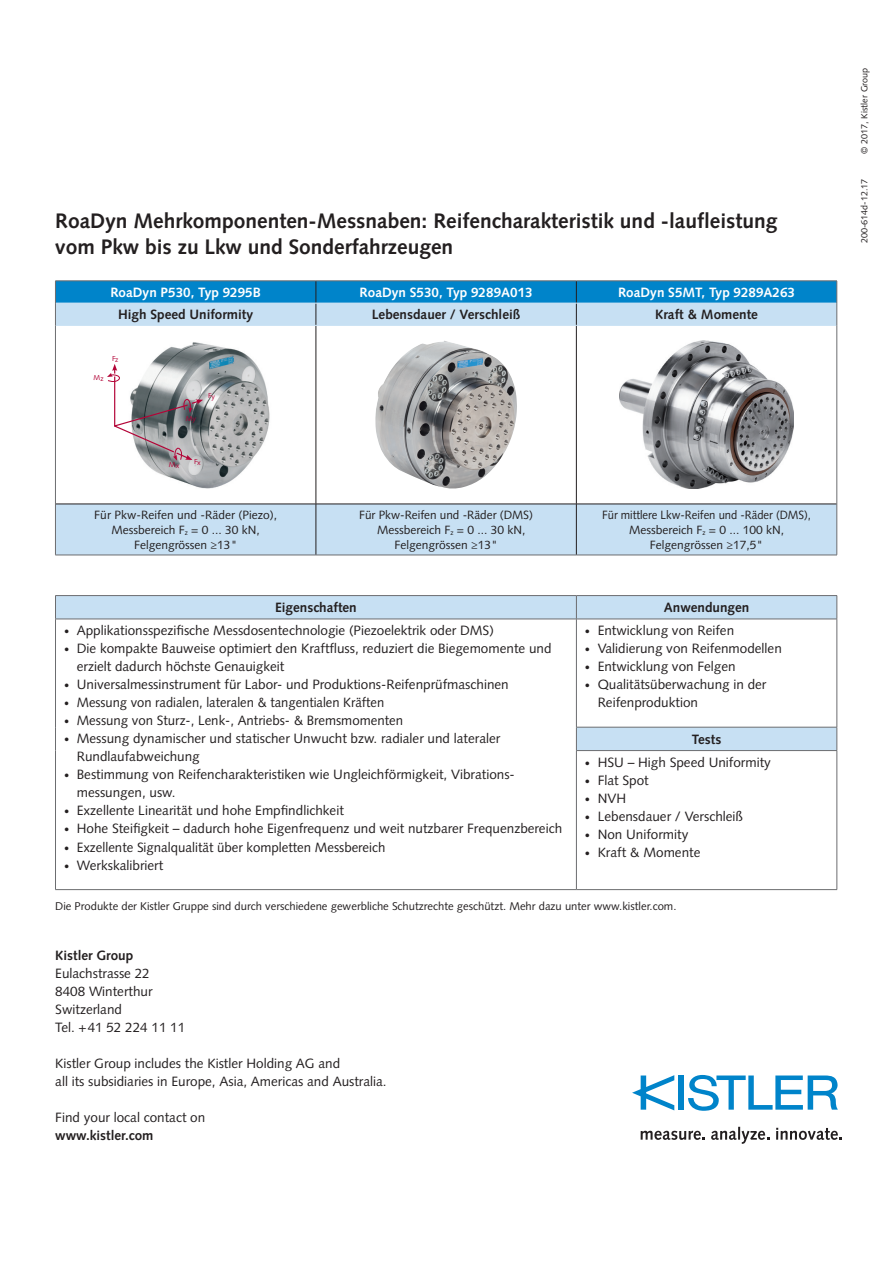
<style>
.page{position:relative;width:893px;height:1263px;background:#fff}
.page>*{position:absolute;margin:0;border:0;box-sizing:border-box;transform-origin:0 0}
.t1{font:700 21px/25.5px "Syntax LT Std";color:#231f20}
.t2{font:13.5px/18px "Syntax LT Std";color:#231f20}
.t3{font:700 13.5px "Syntax LT Std";color:#231f20}
.t4{font:700 13.5px "Syntax LT Std";color:#fff}
.t5{font:13.5px "Syntax LT Std";color:#231f20;scale:.96 1}
.t6{font:12px/15px "Syntax LT Std";color:#231f20;text-align:center}
.t7{font:12px/15px "Syntax LT Std";color:#231f20;text-align:center;scale:.94 1}
.t8{font:11.25px "Syntax LT Std";color:#231f20}
.t9{font:9px "Syntax LT Std";color:#231f20}
.t10{font:7.2px "Syntax LT Std";letter-spacing:-.025em;color:#b30437}
.s1{font-size:10.5px}
</style>
<div class="page">
<div style="left:678px;top:1075px;width:6px;height:35px;background:#0084ca"></div>
<svg style="left:688px;top:1075px;width:150px;height:36px"></svg>
<svg style="left:632px;top:1075px;width:42px;height:35px"></svg>
<svg style="left:641px;top:1131px;width:64px;height:9px"></svg>
<svg style="left:711px;top:1127px;width:58px;height:17px"></svg>
<svg style="left:776px;top:1128px;width:66px;height:12px"></svg>
<svg style="left:56px;top:596px;width:781px;height:154px"></svg>
<hr style="left:55px;top:619px;width:1px;height:108px;background:#6c6d70">
<svg style="left:55px;top:727px;width:1px;height:23px"></svg>
<hr style="left:55px;top:750px;width:1px;height:139px;background:#6c6d70">
<hr style="left:55px;top:889px;width:521px;height:1px;background:#6c6d70">
<hr style="left:55px;top:595px;width:521px;height:1px;background:#6c6d70">
<svg style="left:55px;top:596px;width:1px;height:23px"></svg>
<hr style="left:55px;top:619px;width:521px;height:1px;background:#6c6d70">
<hr style="left:576px;top:619px;width:261px;height:1px;background:#6c6d70">
<hr style="left:576px;top:595px;width:261px;height:1px;background:#6c6d70">
<svg style="left:576px;top:596px;width:1px;height:23px"></svg>
<svg style="left:837px;top:596px;width:1px;height:23px"></svg>
<hr style="left:576px;top:619px;width:1px;height:108px;background:#6c6d70">
<hr style="left:837px;top:619px;width:1px;height:108px;background:#6c6d70">
<hr style="left:576px;top:751px;width:1px;height:138px;background:#6c6d70">
<hr style="left:837px;top:751px;width:1px;height:138px;background:#6c6d70">
<hr style="left:576px;top:889px;width:261px;height:1px;background:#6c6d70">
<hr style="left:576px;top:727px;width:261px;height:1px;background:#6c6d70">
<svg style="left:576px;top:727px;width:1px;height:23px"></svg>
<svg style="left:837px;top:727px;width:1px;height:23px"></svg>
<hr style="left:576px;top:750px;width:261px;height:1px;background:#6c6d70">
<svg style="left:56px;top:326px;width:781px;height:229px"></svg>
<hr style="left:316px;top:325px;width:1px;height:179px;background:#231f20">
<hr style="left:576px;top:325px;width:1px;height:179px;background:#231f20">
<hr style="left:56px;top:504px;width:260px;height:1px;background:#231f20">
<hr style="left:316px;top:504px;width:260px;height:1px;background:#231f20">
<hr style="left:316px;top:504px;width:1px;height:51px;background:#231f20">
<hr style="left:576px;top:504px;width:261px;height:1px;background:#231f20">
<hr style="left:576px;top:504px;width:1px;height:51px;background:#231f20">
<hr style="left:56px;top:325px;width:260px;height:1px;background:#c7e0f3">
<hr style="left:316px;top:325px;width:260px;height:1px;background:#c7e0f3">
<hr style="left:576px;top:325px;width:261px;height:1px;background:#c7e0f3">
<svg style="left:55px;top:281px;width:783px;height:44px;background:#66b2dd"></svg>
<hr style="left:55px;top:325px;width:1px;height:179px;background:#6c6d70">
<hr style="left:837px;top:325px;width:1px;height:179px;background:#6c6d70">
<hr style="left:55px;top:504px;width:1px;height:51px;background:#6c6d70">
<hr style="left:837px;top:504px;width:1px;height:51px;background:#6c6d70">
<hr style="left:55px;top:555px;width:261px;height:1px;background:#6c6d70">
<hr style="left:316px;top:555px;width:260px;height:1px;background:#6c6d70">
<hr style="left:576px;top:555px;width:261px;height:1px;background:#6c6d70">
<img style="left:127px;top:339px;width:147px;height:151px">
<hr style="left:114px;top:376px;width:1px;height:50px;background:#b30437">
<svg style="left:107px;top:364px;width:14px;height:19px"></svg>
<svg style="left:111px;top:398px;width:92px;height:63px"></svg>
<img style="left:375px;top:341px;width:142px;height:148px">
<img style="left:619px;top:341px;width:175px;height:148px">
<h1 class="t1" style="left:55px;top:209px;width:724px">RoaDyn Mehrkomponenten-Messnaben: Reifencharakteristik und -laufleistung vom Pkw bis zu Lkw und Sonderfahrzeugen</h1>
<p class="t4" style="left:110px;top:285px;width:152px">RoaDyn P530, Typ 9295B</p>
<p class="t4" style="left:360px;top:285px;width:175px">RoaDyn S530, Typ 9289A013</p>
<p class="t4" style="left:618px;top:285px;width:179px">RoaDyn S5MT, Typ 9289A263</p>
<p class="t3" style="left:118px;top:307px;width:137px">High Speed Uniformity</p>
<p class="t3" style="left:372px;top:307px;width:150px">Lebensdauer / Verschleiß</p>
<p class="t3" style="left:655px;top:307px;width:104px">Kraft &amp; Momente</p>
<p class="t10" style="left:112px;top:355px;width:8px">Fz</p>
<p class="t10" style="left:208px;top:392px;width:8px">Fy</p>
<p class="t10" style="left:94px;top:373px;width:11px">Mz</p>
<p class="t10" style="left:186px;top:414px;width:12px">My</p>
<p class="t10" style="left:169px;top:461px;width:12px">Mx</p>
<p class="t10" style="left:194px;top:458px;width:8px">Fx</p>
<p class="t6" style="left:94px;top:507px;width:184px">Für Pkw-Reifen und -Räder (Piezo),<br>Messbereich F<sub>z</sub> = 0 ... 30 kN,<br>Felgengrössen ≥13"</p>
<p class="t6" style="left:359px;top:507px;width:175px">Für Pkw-Reifen und -Räder (DMS)</p>
<p class="t6" style="left:377px;top:522px;width:150px">Messbereich F<sub>z</sub> = 0 ... 30 kN,</p>
<p class="t6" style="left:394px;top:537px;width:105px">Felgengrössen ≥13"</p>
<p class="t7" style="left:602px;top:507px;width:224px">Für mittlere Lkw-Reifen und -Räder (DMS),<br>Messbereich F<sub>z</sub> = 0 ... 100 kN,<br>Felgengrössen ≥17,5"</p>
<p class="t3" style="left:275px;top:600px;width:83px">Eigenschaften</p>
<p class="t3" style="left:664px;top:600px;width:87px">Anwendungen</p>
<p class="t2" style="left:64px;top:622px;width:431px"><span class="s1">•</span> Applikationsspezifische Messdosentechnologie (Piezoelektrik oder DMS)</p>
<p class="t2" style="left:77px;top:640px;width:476px;text-indent:-13px"><span class="s1">•</span> Die kompakte Bauweise optimiert den Kraftfluss, reduziert die Biegemomente und erzielt dadurch höchste Genauigkeit</p>
<p class="t2" style="left:64px;top:676px;width:446px"><span class="s1">•</span> Universalmessinstrument für Labor- und Produktions-Reifenprüfmaschinen</p>
<p class="t5" style="left:64px;top:695px;width:335px"><span class="s1">•</span> Messung von radialen, lateralen &amp; tangentialen Kräften</p>
<p class="t2" style="left:64px;top:712px;width:341px"><span class="s1">•</span> Messung von Sturz-, Lenk-, Antriebs- &amp; Bremsmomenten</p>
<p class="t2" style="left:77px;top:730px;width:425px;text-indent:-13px"><span class="s1">•</span> Messung dynamischer und statischer Unwucht bzw. radialer und lateraler<br>Rundlaufabweichung</p>
<p class="t2" style="left:77px;top:766px;width:440px;text-indent:-13px"><span class="s1">•</span> Bestimmung von Reifencharakteristiken wie Ungleichförmigkeit, Vibrations&shy;messungen, usw.</p>
<p class="t2" style="left:64px;top:802px;width:281px"><span class="s1">•</span> Exzellente Linearität und hohe Empfindlichkeit</p>
<p class="t2" style="left:64px;top:820px;width:500px"><span class="s1">•</span> Hohe Steifigkeit – dadurch hohe Eigenfrequenz und weit nutzbarer Frequenzbereich</p>
<p class="t2" style="left:64px;top:838px;width:323px"><span class="s1">•</span> Exzellente Signalqualität über kompletten Messbereich</p>
<p class="t2" style="left:64px;top:856px;width:101px"><span class="s1">•</span> Werkskalibriert</p>
<p class="t2" style="left:585px;top:622px;width:151px"><span class="s1">•</span> Entwicklung von Reifen</p>
<p class="t2" style="left:585px;top:640px;width:198px"><span class="s1">•</span> Validierung von Reifenmodellen</p>
<p class="t2" style="left:585px;top:658px;width:152px"><span class="s1">•</span> Entwicklung von Felgen</p>
<p class="t2" style="left:598px;top:676px;width:170px;text-indent:-13px"><span class="s1">•</span> Qualitätsüberwachung in der<br>Reifenproduktion</p>
<p class="t3" style="left:692px;top:731px;width:31px">Tests</p>
<p class="t2" style="left:585px;top:753px;width:188px"><span class="s1">•</span> HSU – High Speed Uniformity</p>
<p class="t2" style="left:585px;top:771px;width:65px"><span class="s1">•</span> Flat Spot</p>
<p class="t2" style="left:585px;top:789px;width:43px"><span class="s1">•</span> NVH</p>
<p class="t2" style="left:585px;top:807px;width:160px"><span class="s1">•</span> Lebensdauer / Verschleiß</p>
<p class="t2" style="left:585px;top:825px;width:105px"><span class="s1">•</span> Non Uniformity</p>
<p class="t2" style="left:585px;top:843px;width:117px"><span class="s1">•</span> Kraft &amp; Momente</p>
<p class="t8" style="left:55px;top:899px;width:623px">Die Produkte der Kistler Gruppe sind durch verschiedene gewerbliche Schutzrechte geschützt. Mehr dazu unter www.kistler.com.</p>
<p class="t3" style="left:55px;top:947px;width:79px">Kistler Group</p>
<p class="t2" style="left:55px;top:964px;width:132px">Eulachstrasse 22<br>8408 Winterthur<br>Switzerland<br>Tel. +41 52 224 11 11</p>
<p class="t2" style="left:55px;top:1054px;width:333px">Kistler Group includes the Kistler Holding AG and<br>all its subsidiaries in Europe, Asia, Americas and Australia.</p>
<p class="t2" style="left:55px;top:1108px;width:152px">Find your local contact on</p>
<p class="t3" style="left:55px;top:1127px;width:100px">www.kistler.com</p>
<p class="t9" style="left:859px;top:154px;width:87px;rotate:-90deg">© 2017, Kistler Group</p>
<p class="t9" style="left:859px;top:243px;width:66px;rotate:-90deg">200-614d-12.17</p>
</div>
